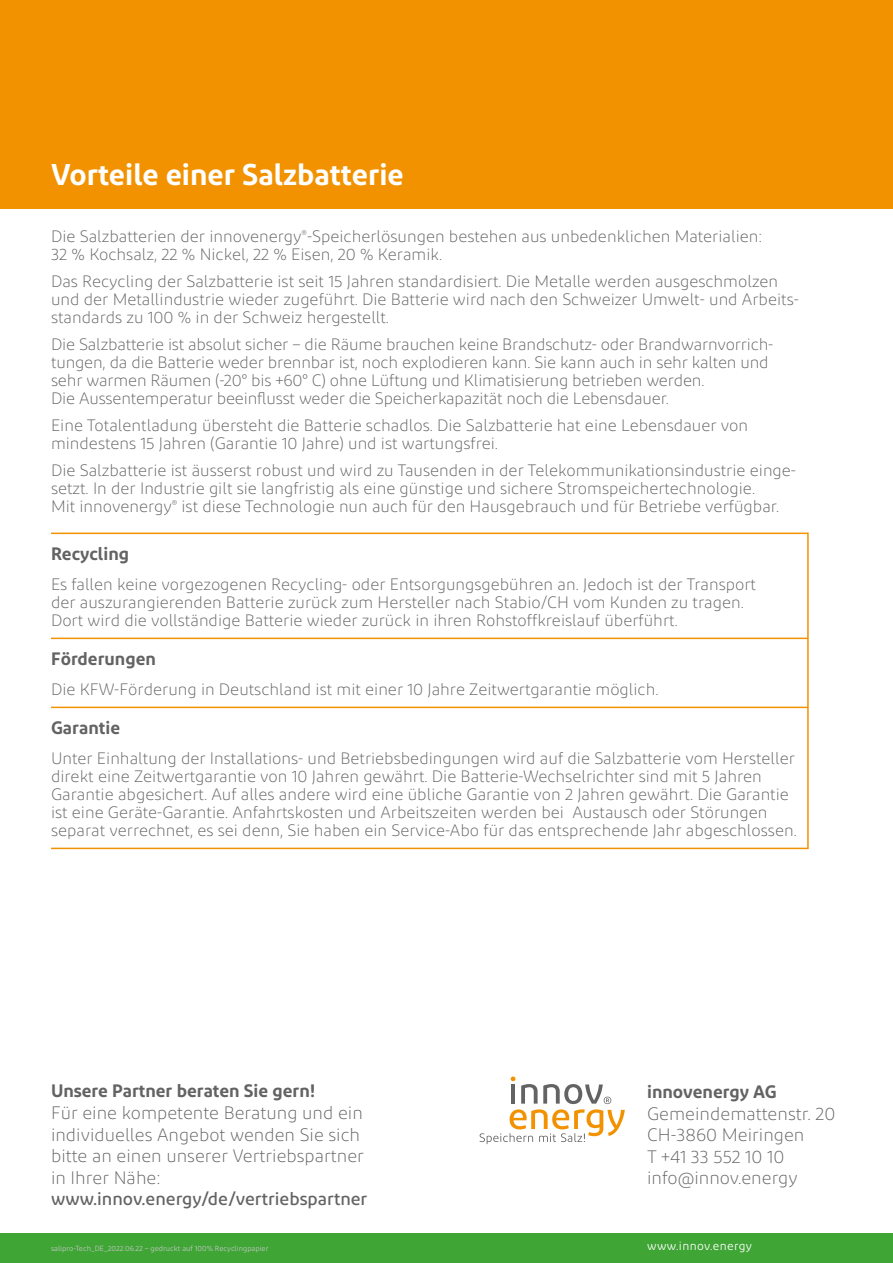
<style>
.page{position:relative;width:893px;height:1263px;background:#fff}
.page>*{position:absolute;margin:0;border:0;box-sizing:border-box;transform-origin:0 0}
.t1{font:600 30px "Diodrum";color:#fff}
.t2{font:300 18px/21.6px "Diodrum";color:#646363}
.t3{font:600 18px "Diodrum";color:#646363}
.t4{font:500 18px "Diodrum";color:#646363}
.t5{font:300 16.5px/18px "Diodrum";color:#646363}
.t6{font:12px "Diodrum";letter-spacing:.03em;color:#fff}
.t7{font:7.5px "Diodrum";color:#c6c6c6}
</style>
<div class="page">
<div style="left:0;top:0;width:893px;height:208px;background:#f39200"></div>
<div style="left:0;top:1233px;width:893px;height:30px;background:#3fa535"></div>
<svg style="left:480px;top:1076px;width:145px;height:68px"></svg>
<hr style="left:51px;top:848px;width:757px;height:1px;background:#f39200">
<hr style="left:807px;top:532px;width:2px;height:317px;background:#f39200">
<hr style="left:51px;top:638px;width:757px;height:1px;background:#f39200">
<hr style="left:51px;top:533px;width:757px;height:1px;background:#f39200">
<hr style="left:51px;top:707px;width:757px;height:1px;background:#f39200">
<h1 class="t1" style="left:51px;top:155px;width:354px">Vorteile einer Salzbatterie</h1>
<p class="t5" style="left:51px;top:227px;width:713px">Die Salzbatterien der innovenergy<sup>®</sup>-Speicherlösungen bestehen aus unbedenklichen Materialien:<br>32 % Kochsalz, 22 % Nickel, 22 % Eisen, 20 % Keramik.</p>
<p class="t5" style="left:51px;top:272px;width:749px">Das Recycling der Salzbatterie ist seit 15 Jahren standardisiert. Die Metalle werden ausgeschmolzen und der Metallindustrie wieder zugeführt. Die Batterie wird nach den Schweizer Umwelt- und Arbeits&shy;standards zu 100 % in der Schweiz hergestellt.</p>
<p class="t5" style="left:51px;top:335px;width:724px">Die Salzbatterie ist absolut sicher – die Räume brauchen keine Brandschutz- oder Brandwarnvorrich&shy;tungen, da die Batterie weder brennbar ist, noch explodieren kann. Sie kann auch in sehr kalten und sehr warmen Räumen (-20° bis +60° C) ohne Lüftung und Klimatisierung betrieben werden.<br>Die Aussentemperatur beeinflusst weder die Speicherkapazität noch die Lebensdauer.</p>
<p class="t5" style="left:51px;top:416px;width:699px">Eine Totalentladung übersteht die Batterie schadlos. Die Salzbatterie hat eine Lebensdauer von mindestens 15 Jahren (Garantie 10 Jahre) und ist wartungsfrei.</p>
<p class="t5" style="left:51px;top:461px;width:747px">Die Salzbatterie ist äusserst robust und wird zu Tausenden in der Telekommunikationsindustrie einge&shy;setzt. In der Industrie gilt sie langfristig als eine günstige und sichere Stromspeichertechnologie.<br>Mit innovenergy<sup>®</sup> ist diese Technologie nun auch für den Hausgebrauch und für Betriebe verfügbar.</p>
<p class="t3" style="left:51px;top:542px;width:80px">Recycling</p>
<p class="t5" style="left:51px;top:575px;width:707px">Es fallen keine vorgezogenen Recycling- oder Entsorgungsgebühren an. Jedoch ist der Transport der auszurangierenden Batterie zurück zum Hersteller nach Stabio/CH vom Kunden zu tragen.<br>Dort wird die vollständige Batterie wieder zurück in ihren Rohstoffkreislauf überführt.</p>
<p class="t3" style="left:51px;top:647px;width:106px">Förderungen</p>
<p class="t5" style="left:51px;top:680px;width:609px">Die KFW-Förderung in Deutschland ist mit einer 10 Jahre Zeitwertgarantie möglich.</p>
<p class="t3" style="left:51px;top:716px;width:71px">Garantie</p>
<p class="t5" style="left:51px;top:749px;width:747px">Unter Einhaltung der Installations- und Betriebsbedingungen wird auf die Salzbatterie vom Hersteller direkt eine Zeitwertgarantie von 10 Jahren gewährt. Die Batterie-Wechselrichter sind mit 5 Jahren Garantie abgesichert. Auf alles andere wird eine übliche Garantie von 2 Jahren gewährt. Die Garantie ist eine Geräte-Garantie. Anfahrtskosten und Arbeitszeiten werden bei Austausch oder Störungen separat verrechnet, es sei denn, Sie haben ein Service-Abo für das entsprechende Jahr abgeschlossen.</p>
<p class="t3" style="left:51px;top:1079px;width:266px">Unsere Partner beraten Sie gern!</p>
<p class="t2" style="left:51px;top:1101px;width:314px">Für eine kompetente Beratung und ein individuelles Angebot wenden Sie sich bitte an einen unserer Vertriebspartner in Ihrer Nähe:</p>
<p class="t4" style="left:51px;top:1188px;width:318px">www.innov.energy/de/vertriebspartner</p>
<p class="t7" style="left:51px;top:1244px;width:219px">salipro-Tech_DE_2022.06.22 – gedruckt auf 100% Recyclingpapier</p>
<p class="t3" style="left:647px;top:1080px;width:131px">innovenergy AG</p>
<p class="t2" style="left:647px;top:1102px;width:190px">Gemeindemattenstr. 20<br>CH-3860 Meiringen<br>T +41 33 552 10 10 info@innov.energy</p>
<p class="t6" style="left:647px;top:1239px;width:106px">www.innov.energy</p>
</div>
